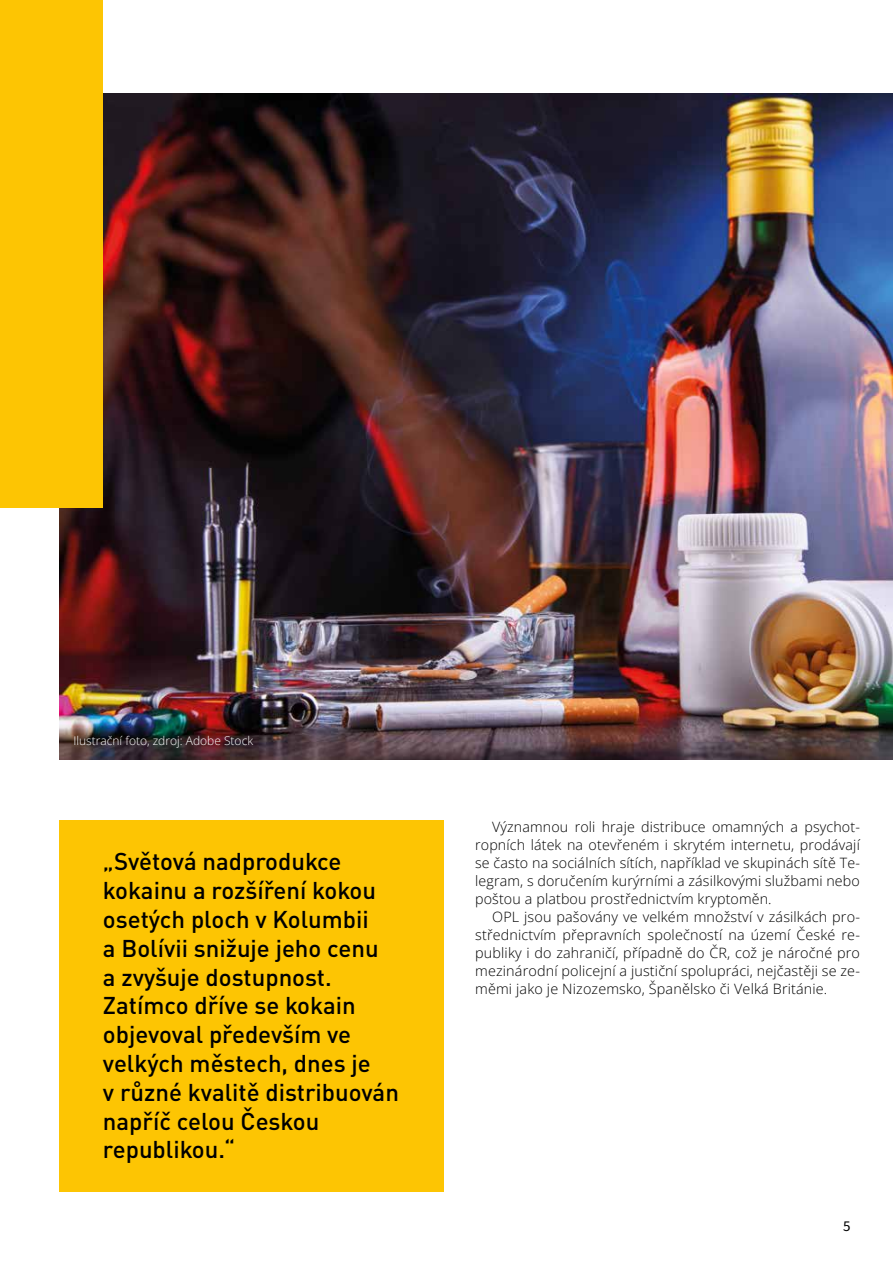
<style>
.page{position:relative;width:893px;height:1263px;background:#fff}
.page>*{position:absolute;margin:0;border:0;box-sizing:border-box;transform-origin:0 0}
.t1{font:500 24px/28.8px "DIN Pro";color:#000}
.t2{font:15px "Source Sans Variable";color:#000}
.t3{font:300 14.25px/18px "Open Sans";letter-spacing:.01em;color:#000;text-align:justify}
.t4{font:300 12px "Open Sans";color:#fff}
</style>
<div class="page">
<img style="left:60px;top:94px;width:833px;height:666px">
<div style="left:60px;top:820px;width:384px;height:372px;background:#fdc503"></div>
<div style="left:0;top:0;width:103px;height:508px;background:#fdc503"></div>
<p class="t4" style="left:73px;top:733px;width:181px">Ilustrační foto, zdroj: Adobe Stock</p>
<p class="t1" style="left:103px;top:845px;width:297px">„Světová nadprodukce kokainu a rozšíření kokou osetých ploch v Kolumbii<br>a Bolívii snižuje jeho cenu<br>a zvyšuje dostupnost.<br>Zatímco dříve se kokain objevoval především ve velkých městech, dnes je<br>v různé kvalitě distribuován napříč celou Českou republikou.“</p>
<p class="t3" style="left:475px;top:817px;width:386px;text-indent:17px">Významnou roli hraje distribuce omamných a psychot&shy;ropních látek na otevřeném i skrytém internetu, prodávají se často na sociálních sítích, například ve skupinách sítě Te&shy;legram, s doručením kurýrními a zásilkovými službami nebo poštou a platbou prostřednictvím kryptoměn.</p>
<p class="t3" style="left:475px;top:907px;width:386px;text-indent:17px">OPL jsou pašovány ve velkém množství v zásilkách pro&shy;střednictvím přepravních společností na území České re&shy;publiky i do zahraničí, případně do ČR, což je náročné pro mezinárodní policejní a justiční spolupráci, nejčastěji se ze&shy;měmi jako je Nizozemsko, Španělsko či Velká Británie.</p>
<p class="t2" style="left:843px;top:1216px;width:9px">5</p>
</div>
